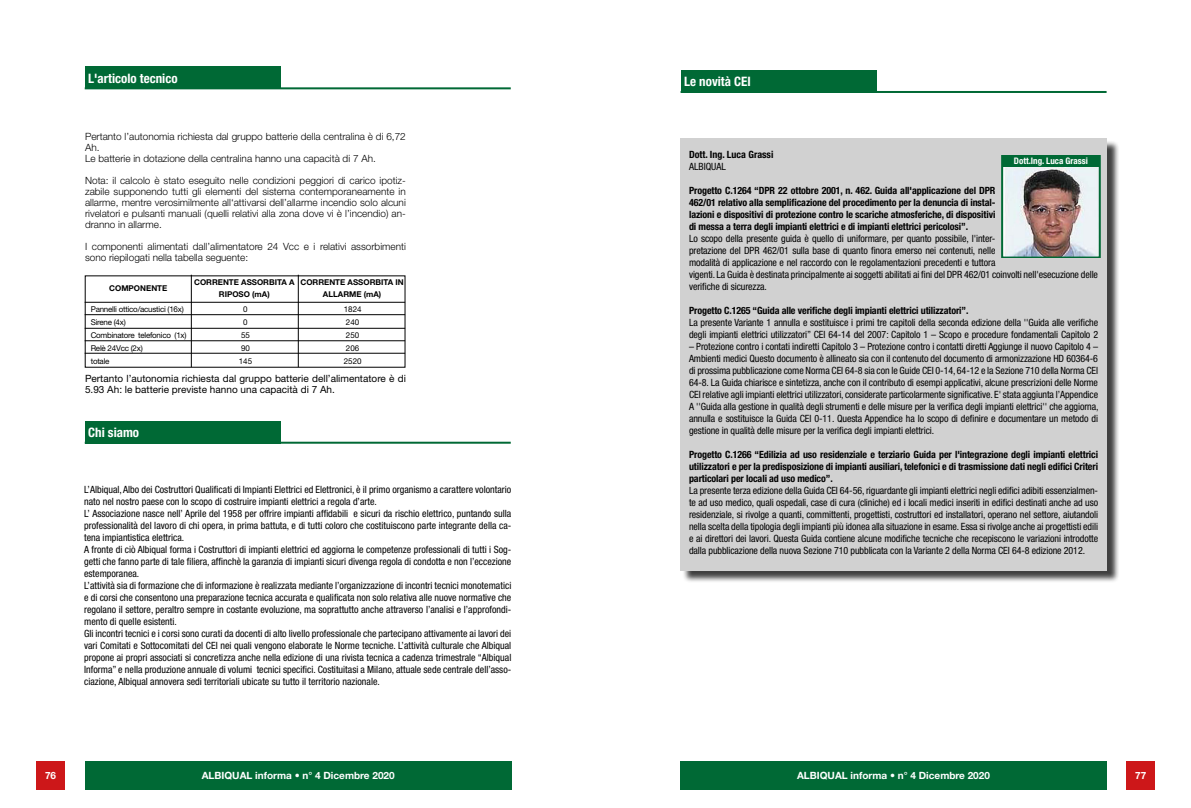
<style>
.page{position:relative;width:1191px;height:808px;background:#fff}
.page>*{position:absolute;margin:0;border:0;box-sizing:border-box;transform-origin:0 0}
.t1{font:700 condensed 13px "Helvetica Neue LT Std";color:#fff}
.t2{font:condensed 10px/12px "Helvetica Neue LT Std";color:#000}
.t3{font:700 condensed 10px/12px "Helvetica Neue LT Std";letter-spacing:-.01em;color:#000;text-align:justify}
.t4{font:300 10px/11px "Helvetica Neue LT Std";color:#000}
.t5{font:10px/11px "Helvetica Neue LT Std";color:#000}
.t6{font:700 10px "Helvetica Neue LT Std";color:#fff}
.t7{font:700 condensed 9px "Helvetica Neue LT Std";color:#fff}
.t8{font:8px/13px "Helvetica Neue LT Std";letter-spacing:-.03em;color:#000}
.t9{font:700 8px/12px "Helvetica Neue LT Std";color:#000;text-align:center}
.t10{font:8px/13px "Helvetica Neue LT Std";color:#000}
</style>
<div class="page">
<hr style="left:85px;top:87px;width:426px;height:2px;background:#006935">
<div style="left:85px;top:66px;width:196px;height:23px;background:#006935"></div>
<div style="left:36px;top:761px;width:29px;height:28px;background:#cd1719"></div>
<div style="left:85px;top:761px;width:426px;height:28px;background:#006935"></div>
<hr style="left:191px;top:275px;width:1px;height:92px;background:#000">
<hr style="left:298px;top:275px;width:1px;height:92px;background:#000">
<hr style="left:85px;top:302px;width:320px;height:1px;background:#000">
<hr style="left:85px;top:314px;width:320px;height:1px;background:#000">
<hr style="left:85px;top:328px;width:320px;height:1px;background:#000">
<hr style="left:85px;top:340px;width:320px;height:1px;background:#000">
<hr style="left:85px;top:353px;width:320px;height:1px;background:#000">
<hr style="left:85px;top:442px;width:426px;height:2px;background:#006935">
<div style="left:85px;top:421px;width:196px;height:22px;background:#006935"></div>
<div style="left:1126px;top:761px;width:29px;height:28px;background:#cd1719"></div>
<div style="left:680px;top:761px;width:426px;height:28px;background:#006935"></div>
<hr style="left:680px;top:91px;width:426px;height:2px;background:#006935">
<div style="left:681px;top:70px;width:195px;height:23px;background:#006935"></div>
<div style="left:682px;top:140px;width:437px;height:443px;background:#000;opacity:.75"></div>
<div style="left:680px;top:138px;width:427px;height:433px;background:#d1d1d1"></div>
<img style="left:1004px;top:166px;width:93px;height:90px">
<div style="left:1001px;top:155px;width:99px;height:104px;border:2px solid #006935"></div>
<div style="left:1003px;top:155px;width:95px;height:11px;background:#006935"></div>
<div style="left:996px;top:258px;width:104px;height:5px;background:#d1d1d1"></div>
<h1 class="t1" style="left:88px;top:70px;width:91px">L'articolo tecnico</h1>
<p class="t4" style="left:85px;top:131px;width:322px">Pertanto l’autonomia richiesta dal gruppo batterie della centralina è di 6,72<br>Ah.<br>Le batterie in dotazione della centralina hanno una capacità di 7 Ah.</p>
<p class="t4" style="left:85px;top:175px;width:322px;text-align:justify">Nota: il calcolo è stato eseguito nelle condizioni peggiori di carico ipotiz&shy;zabile supponendo tutti gli elementi del sistema contemporaneamente in allarme, mentre verosimilmente all‘attivarsi dell’allarme incendio solo alcuni rivelatori e pulsanti manuali (quelli relativi alla zona dove vi è l’incendio) an&shy;dranno in allarme.</p>
<p class="t4" style="left:85px;top:241px;width:322px">I componenti alimentati dall’alimentatore 24 Vcc e i relativi assorbimenti sono riepilogati nella tabella seguente:</p>
<p class="t9" style="left:109px;top:282px;width:60px">COMPONENTE</p>
<p class="t9" style="left:194px;top:276px;width:102px">CORRENTE ASSORBITA A<br>RIPOSO (mA)</p>
<p class="t9" style="left:300px;top:276px;width:105px">CORRENTE ASSORBITA IN<br>ALLARME (mA)</p>
<p class="t8" style="left:91px;top:302px;width:97px">Pannelli ottico/acustici (16x)<br>Sirene (4x)<br>Combinatore telefonico (1x)<br>Relè 24Vcc (2x)<br>totale</p>
<p class="t8" style="left:239px;top:302px;width:15px;text-align:center">0<br>0<br>55<br>90<br>145</p>
<p class="t10" style="left:344px;top:302px;width:19px">1824<br>240<br>250<br>206<br>2520</p>
<p class="t5" style="left:85px;top:373px;width:322px">Pertanto l’autonomia richiesta dal gruppo batterie dell’alimentatore è di<br>5.93 Ah: le batterie previste hanno una capacità di 7 Ah.</p>
<h1 class="t1" style="left:88px;top:424px;width:52px">Chi siamo</h1>
<p class="t2" style="left:84px;top:483px;width:429px">L’Albiqual, Albo dei Costruttori Qualificati di Impianti Elettrici ed Elettronici, è il primo organismo a carattere volontario nato nel nostro paese con lo scopo di costruire impianti elettrici a regola d’arte.<br>L’ Associazione nasce nell’ Aprile del 1958 per offrire impianti affidabili e sicuri da rischio elettrico, puntando sulla professionalità del lavoro di chi opera, in prima battuta, e di tutti coloro che costituiscono parte integrante della ca&shy;tena impiantistica elettrica.<br>A fronte di ciò Albiqual forma i Costruttori di impianti elettrici ed aggiorna le competenze professionali di tutti i Sog&shy;getti che fanno parte di tale filiera, affinchè la garanzia di impianti sicuri divenga regola di condotta e non l’eccezione estemporanea.<br>L’attività sia di formazione che di informazione è realizzata mediante l’organizzazione di incontri tecnici monotematici e di corsi che consentono una preparazione tecnica accurata e qualificata non solo relativa alle nuove normative che regolano il settore, peraltro sempre in costante evoluzione, ma soprattutto anche attraverso l’analisi e l’approfondi&shy;mento di quelle esistenti.<br>Gli incontri tecnici e i corsi sono curati da docenti di alto livello professionale che partecipano attivamente ai lavori dei vari Comitati e Sottocomitati del CEI nei quali vengono elaborate le Norme tecniche. L’attività culturale che Albiqual propone ai propri associati si concretizza anche nella edizione di una rivista tecnica a cadenza trimestrale “Albiqual Informa” e nella produzione annuale di volumi tecnici specifici. Costituitasi a Milano, attuale sede centrale dell’asso&shy;ciazione, Albiqual annovera sedi territoriali ubicate su tutto il territorio nazionale.</p>
<p class="t6" style="left:45px;top:769px;width:13px">76</p>
<p class="t6" style="left:202px;top:769px;width:194px">ALBIQUAL informa • n° 4 Dicembre 2020</p>
<h1 class="t1" style="left:684px;top:74px;width:68px">Le novità CEI</h1>
<p class="t3" style="left:689px;top:148px;width:86px">Dott. Ing. Luca Grassi</p>
<p class="t2" style="left:689px;top:160px;width:38px">ALBIQUAL</p>
<p class="t3" style="left:689px;top:184px;width:308px">Progetto C.1264 “DPR 22 ottobre 2001, n. 462. Guida all'applicazione del DPR 462/01 relativo alla semplificazione del procedimento per la denuncia di instal&shy;lazioni e dispositivi di protezione contro le scariche atmosferiche, di dispositivi di messa a terra degli impianti elettrici e di impianti elettrici pericolosi”.</p>
<p class="t2" style="left:689px;top:232px;width:410px">Lo scopo della presente guida è quello di uniformare, per quanto possibile, l'inter-<br>pretazione del DPR 462/01 sulla base di quanto finora emerso nei contenuti, nelle<br>modalità di applicazione e nel raccordo con le regolamentazioni precedenti e tuttora<br>vigenti. La Guida è destinata principalmente ai soggetti abilitati ai fini del DPR 462/01 coinvolti nell'esecuzione delle verifiche di sicurezza.</p>
<p class="t3" style="left:689px;top:304px;width:281px">Progetto C.1265 “Guida alle verifiche degli impianti elettrici utilizzatori”.</p>
<p class="t2" style="left:689px;top:316px;width:410px">La presente Variante 1 annulla e sostituisce i primi tre capitoli della seconda edizione della ''Guida alle verifiche degli impianti elettrici utilizzatori” CEI 64-14 del 2007: Capitolo 1 – Scopo e procedure fondamentali Capitolo 2</p>
<p class="t2" style="left:689px;top:340px;width:411px;text-align:justify">– Protezione contro i contati indiretti Capitolo 3 – Protezione contro i contatti diretti Aggiunge il nuovo Capitolo 4 – Ambienti medici Questo documento è allineato sia con il contenuto del documento di armonizzazione HD 60364-6 di prossima pubblicazione come Norma CEI 64-8 sia con le Guide CEI 0-14, 64-12 e la Sezione 710 della Norma CEI 64-8. La Guida chiarisce e sintetizza, anche con il contributo di esempi applicativi, alcune prescrizioni delle Norme CEI relative agli impianti elettrici utilizzatori, considerate particolarmente significative. E' stata aggiunta l’Appendice A ''Guida alla gestione in qualità degli strumenti e delle misure per la verifica degli impianti elettrici'' che aggiorna, annulla e sostituisce la Guida CEI 0-11. Questa Appendice ha lo scopo di definire e documentare un metodo di gestione in qualità delle misure per la verifica degli impianti elettrici.</p>
<p class="t3" style="left:689px;top:448px;width:410px">Progetto C.1266 “Edilizia ad uso residenziale e terziario Guida per l'integrazione degli impianti elettrici utilizzatori e per la predisposizione di impianti ausiliari, telefonici e di trasmissione dati negli edifici Criteri particolari per locali ad uso medico”.</p>
<p class="t2" style="left:689px;top:484px;width:410px;text-align:justify">La presente terza edizione della Guida CEI 64-56, riguardante gli impianti elettrici negli edifici adibiti essenzialmen&shy;te ad uso medico, quali ospedali, case di cura (cliniche) ed i locali medici inseriti in edifici destinati anche ad uso residenziale, si rivolge a quanti, committenti, progettisti, costruttori ed installatori, operano nel settore, aiutandoli nella scelta della tipologia degli impianti più idonea alla situazione in esame. Essa si rivolge anche ai progettisti edili e ai direttori dei lavori. Questa Guida contiene alcune modifiche tecniche che recepiscono le variazioni introdotte dalla pubblicazione della nuova Sezione 710 pubblicata con la Variante 2 della Norma CEI 64-8 edizione 2012.</p>
<p class="t7" style="left:1014px;top:155px;width:76px">Dott.Ing. Luca Grassi</p>
<p class="t6" style="left:797px;top:769px;width:194px">ALBIQUAL informa • n° 4 Dicembre 2020</p>
<p class="t6" style="left:1135px;top:769px;width:13px">77</p>
</div>
